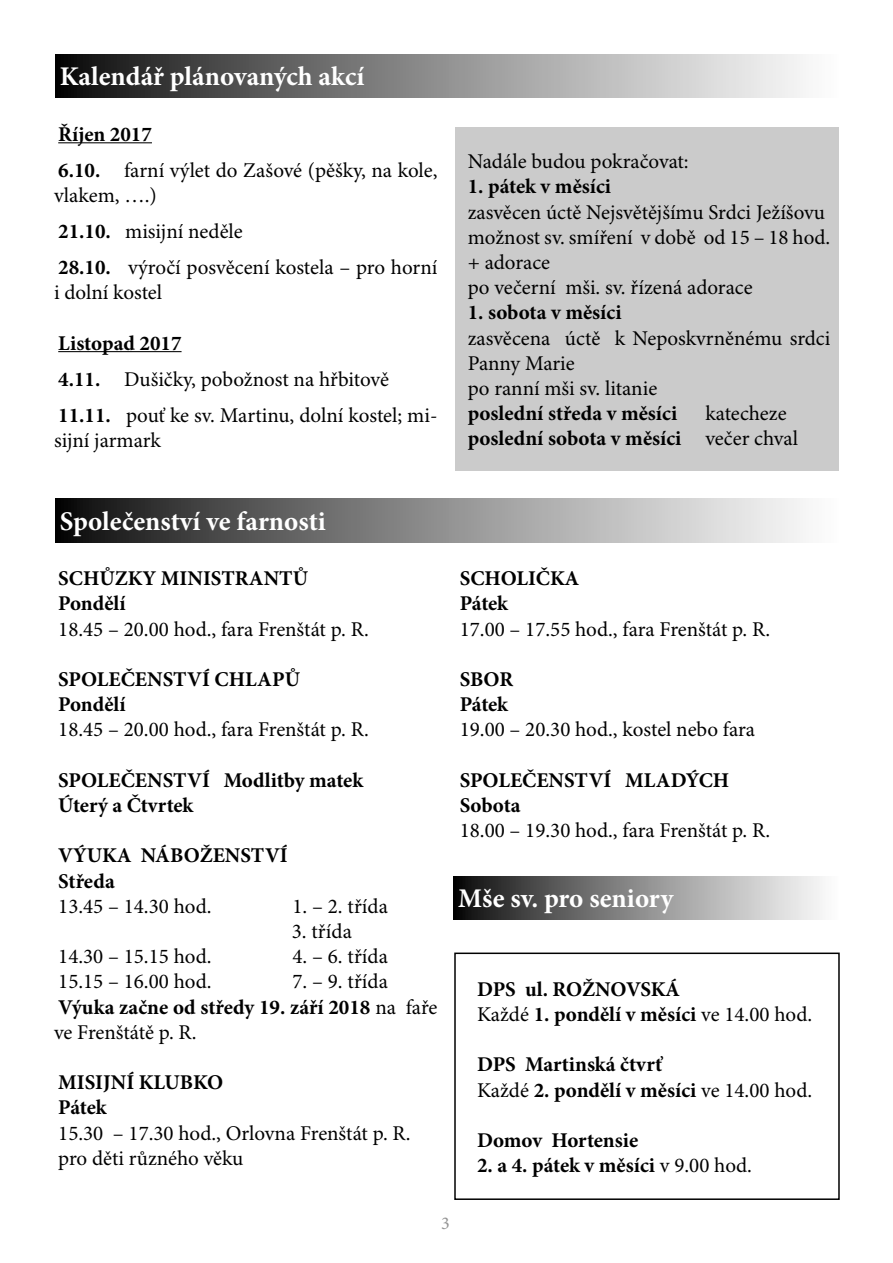
<style>
.page{position:relative;width:893px;height:1263px;background:#fff}
.page>*{position:absolute;margin:0;border:0;box-sizing:border-box;transform-origin:0 0}
.t1{font:700 27px "Minion Pro";color:#fff}
.t2{font:21px/25.2px "Minion Pro";color:#000}
.t3{font:700 21px/25.2px "Minion Pro";color:#000}
.t4{font:18px "Minion Pro";color:#939393}
.s1{font-weight:700}
.s2{font-weight:400}
</style>
<div class="page">
<hr style="left:58px;top:142px;width:94px;height:1px;background:#000">
<hr style="left:58px;top:351px;width:124px;height:1px;background:#000">
<div style="left:455px;top:128px;width:384px;height:343px;background:#cbcbcb"></div>
<div style="left:56px;top:54px;width:783px;height:43px;background:linear-gradient(to right,#151515,#fff)"></div>
<div style="left:56px;top:499px;width:783px;height:43px;background:linear-gradient(to right,#151515,#fff)"></div>
<div style="left:454px;top:952px;width:386px;height:248px;border:2px solid #000"></div>
<div style="left:454px;top:876px;width:385px;height:43px;background:linear-gradient(to right,#151515,#fff)"></div>
<p class="t1" style="left:60px;top:61px;width:306px">Kalendář plánovaných akcí</p>
<p class="t3" style="left:58px;top:122px;width:95px">Říjen 2017</p>
<p class="t2" style="left:54px;top:158px;width:385px"><span class="s1">6.10.</span> farní výlet do Zašové (pěšky, na kole, vlakem, ….)</p>
<p class="t2" style="left:58px;top:219px;width:186px"><span class="s1">21.10.</span> misijní neděle</p>
<p class="t2" style="left:54px;top:255px;width:385px"><span class="s1">28.10.</span> výročí posvěcení kostela – pro horní i dolní kostel</p>
<p class="t3" style="left:58px;top:331px;width:125px">Listopad 2017</p>
<p class="t2" style="left:58px;top:367px;width:332px"><span class="s1">4.11.</span> Dušičky, pobožnost na hřbitově</p>
<p class="t2" style="left:54px;top:403px;width:385px"><span class="s1">11.11.</span> pouť ke sv. Martinu, dolní kostel; mi&shy;sijní jarmark</p>
<p class="t2" style="left:468px;top:150px;width:222px">Nadále budou pokračovat:</p>
<p class="t3" style="left:468px;top:175px;width:145px">1. pátek v měsíci</p>
<p class="t2" style="left:468px;top:200px;width:359px">zasvěcen úctě Nejsvětějšímu Srdci Ježíšovu</p>
<p class="t2" style="left:468px;top:225px;width:364px">možnost sv. smíření v době od 15 – 18 hod. + adorace</p>
<p class="t2" style="left:468px;top:276px;width:286px">po večerní mši. sv. řízená adorace</p>
<p class="t3" style="left:468px;top:301px;width:155px">1. sobota v měsíci</p>
<p class="t2" style="left:468px;top:326px;width:364px">zasvěcena úctě k Neposkvrněnému srdci<br>Panny Marie</p>
<p class="t2" style="left:468px;top:376px;width:191px">po ranní mši sv. litanie</p>
<p class="t3" style="left:468px;top:402px;width:211px">poslední středa v měsíci</p>
<p class="t2" style="left:705px;top:402px;width:83px">katecheze</p>
<p class="t3" style="left:468px;top:427px;width:332px">poslední sobota v měsíci <span class="s2">večer chval</span></p>
<p class="t1" style="left:60px;top:506px;width:267px">Společenství ve farnosti</p>
<p class="t3" style="left:58px;top:567px;width:251px">SCHŮZKY MINISTRANTŮ</p>
<p class="t3" style="left:58px;top:592px;width:69px">Pondělí</p>
<p class="t2" style="left:58px;top:617px;width:312px">18.45 – 20.00 hod., fara Frenštát p. R.</p>
<p class="t3" style="left:58px;top:667px;width:243px">SPOLEČENSTVÍ CHLAPŮ</p>
<p class="t3" style="left:58px;top:693px;width:69px">Pondělí</p>
<p class="t2" style="left:58px;top:718px;width:312px">18.45 – 20.00 hod., fara Frenštát p. R.</p>
<p class="t3" style="left:58px;top:768px;width:306px">SPOLEČENSTVÍ Modlitby matek</p>
<p class="t3" style="left:58px;top:793px;width:137px">Úterý a Čtvrtek</p>
<p class="t3" style="left:58px;top:844px;width:231px">VÝUKA NÁBOŽENSTVÍ</p>
<p class="t3" style="left:58px;top:869px;width:58px">Středa</p>
<p class="t2" style="left:58px;top:894px;width:155px">13.45 – 14.30 hod.</p>
<p class="t2" style="left:293px;top:894px;width:97px">1. – 2. třída</p>
<p class="t2" style="left:292px;top:919px;width:62px">3. třída</p>
<p class="t2" style="left:58px;top:945px;width:155px">14.30 – 15.15 hod.</p>
<p class="t2" style="left:293px;top:945px;width:97px">4. – 6. třída</p>
<p class="t2" style="left:58px;top:970px;width:155px">15.15 – 16.00 hod.</p>
<p class="t2" style="left:293px;top:970px;width:97px">7. – 9. třída</p>
<p class="t3" style="left:54px;top:995px;width:385px">Výuka začne od středy 19. září 2018 <span class="s2">na faře ve Frenštátě p. R.</span></p>
<p class="t3" style="left:58px;top:1071px;width:167px">MISIJNÍ KLUBKO</p>
<p class="t3" style="left:58px;top:1096px;width:50px">Pátek</p>
<p class="t2" style="left:58px;top:1121px;width:354px">15.30 – 17.30 hod., Orlovna Frenštát p. R.</p>
<p class="t2" style="left:58px;top:1146px;width:187px">pro děti různého věku</p>
<p class="t3" style="left:460px;top:567px;width:121px">SCHOLIČKA</p>
<p class="t3" style="left:460px;top:592px;width:50px">Pátek</p>
<p class="t2" style="left:460px;top:617px;width:312px">17.00 – 17.55 hod., fara Frenštát p. R.</p>
<p class="t3" style="left:460px;top:667px;width:55px">SBOR</p>
<p class="t3" style="left:460px;top:693px;width:50px">Pátek</p>
<p class="t2" style="left:460px;top:718px;width:297px">19.00 – 20.30 hod., kostel nebo fara</p>
<p class="t3" style="left:460px;top:768px;width:271px">SPOLEČENSTVÍ MLADÝCH</p>
<p class="t3" style="left:460px;top:793px;width:62px">Sobota</p>
<p class="t2" style="left:460px;top:819px;width:312px">18.00 – 19.30 hod., fara Frenštát p. R.</p>
<p class="t1" style="left:458px;top:883px;width:217px">Mše sv. pro seniory</p>
<p class="t3" style="left:477px;top:977px;width:205px">DPS ul. ROŽNOVSKÁ</p>
<p class="t2" style="left:477px;top:1002px;width:337px">Každé <span class="s1">1. pondělí v měsíci</span> ve 14.00 hod.</p>
<p class="t3" style="left:477px;top:1053px;width:187px">DPS Martinská čtvrť</p>
<p class="t2" style="left:477px;top:1078px;width:337px">Každé <span class="s1">2. pondělí v měsíci</span> ve 14.00 hod.</p>
<p class="t3" style="left:477px;top:1128px;width:163px">Domov Hortensie</p>
<p class="t3" style="left:477px;top:1154px;width:276px">2. a 4. pátek v měsíci <span class="s2">v 9.00 hod.</span></p>
<p class="t4" style="left:441px;top:1213px;width:10px">3</p>
</div>
